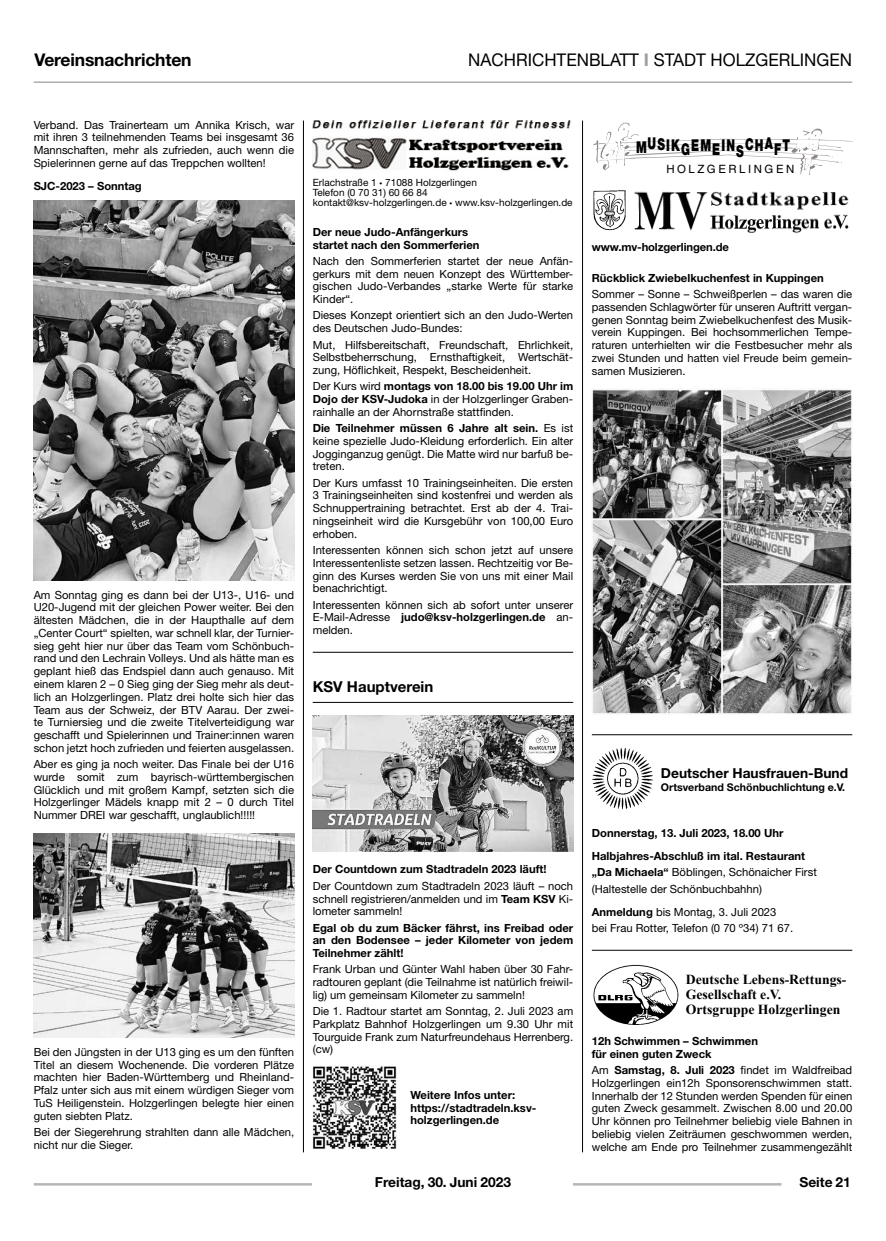
<style>
.page{position:relative;width:886px;height:1241px;background:#fff}
.page>*{position:absolute;margin:0;border:0;box-sizing:border-box;transform-origin:0 0}
.t1{font:17.5px "Helvetica Neue LT Std";color:#000}
.t2{font:700 17.5px "Helvetica Neue LT Std";letter-spacing:-.01em;color:#000}
.t3{font:900 16.38px "Helvetica Neue";letter-spacing:.1em;color:#000;scale:.7 1}
.t4{font:700 15px "Helvetica Neue LT Std";color:#000}
.t5{font:700 13.75px/15px "Times New Roman";color:#000}
.t6{font:700 13.75px "Helvetica Neue LT Std";color:#000}
.t7{font:700 13.75px "Helvetica Neue";color:#000}
.t8{font:700 12.62px "Helvetica";color:#000}
.t9{font:11.38px "Helvetica";letter-spacing:.22em;color:#000}
.t10{font:11.25px/12.8px "Helvetica Neue LT Std";color:#000;text-align:justify}
.t11{font:700 11.25px/12.8px "Helvetica Neue LT Std";color:#000}
.t12{font:700 11.25px "Helvetica Neue";letter-spacing:-.01em;color:#000}
.t13{font:700 10.62px "Helvetica Neue";color:#000}
.t14{font:10px/10px "Helvetica Neue LT Std";color:#000}
.t15{font:700 9.5px "Helvetica";color:#000}
.s1{font-weight:700;color:#a19f9d}
.s2{font-family:"Myriad Pro"}
.s3{font-weight:700}
</style>
<div class="page">
<hr style="left:34px;top:1182px;width:747px;height:3px;background:#b7b6b4">
<div style="left:313px;top:1176px;width:260px;height:18px;background:#fff"></div>
<hr style="left:303px;top:120px;width:1px;height:1032px;background:#000">
<hr style="left:582px;top:120px;width:1px;height:1032px;background:#000">
<hr style="left:34px;top:81px;width:818px;height:2px;background:#a19f9d">
<img style="left:34px;top:201px;width:260px;height:379px">
<img style="left:34px;top:833px;width:260px;height:203px">
<hr style="left:313px;top:652px;width:260px;height:1px;background:#000">
<img style="left:313px;top:120px;width:258px;height:51px">
<hr style="left:313px;top:702px;width:260px;height:1px;background:#000">
<img style="left:313px;top:715px;width:260px;height:136px">
<img style="left:313px;top:1066px;width:83px;height:83px">
<hr style="left:592px;top:734px;width:260px;height:1px;background:#000">
<hr style="left:592px;top:949px;width:260px;height:1px;background:#000">
<svg style="left:593px;top:122px;width:259px;height:53px"></svg>
<img style="left:634px;top:191px;width:215px;height:43px">
<img style="left:593px;top:190px;width:33px;height:40px">
<img style="left:592px;top:388px;width:260px;height:326px">
<img style="left:592px;top:747px;width:61px;height:63px">
<img style="left:593px;top:964px;width:86px;height:61px">
<h1 class="t2" style="left:35px;top:49px;width:159px">Vereinsnachrichten</h1>
<h1 class="t1" style="left:468px;top:49px;width:385px">NACHRICHTENBLATT <span class="s1">I</span> STADT HOLZGERLINGEN</h1>
<p class="t10" style="left:34px;top:118px;width:262px">Verband. Das Trainerteam um Annika Krisch, war mit ihren 3 teilnehmenden Teams bei insgesamt 36<br>Mannschaften, mehr als zufrieden, auch wenn die Spielerinnen gerne auf das Treppchen wollten!</p>
<p class="t11" style="left:34px;top:179px;width:110px">SJC-2023 – Sonntag</p>
<p class="t10" style="left:34px;top:588px;width:262px">Am Sonntag ging es dann bei der U13-, U16- und U20-Jugend mit der gleichen Power weiter. Bei den ältesten Mädchen, die in der Haupthalle auf dem „Center Court“ spielten, war schnell klar, der Turnier&shy;sieg geht hier nur über das Team vom Schönbuch&shy;rand und den Lechrain Volleys. Und als hätte man es geplant hieß das Endspiel dann auch genauso. Mit einem klaren 2 – 0 Sieg ging der Sieg mehr als deut&shy;lich an Holzgerlingen. Platz drei holte sich hier das Team aus der Schweiz, der BTV Aarau. Der zwei&shy;te Turniersieg und die zweite Titelverteidigung war geschafft und Spielerinnen und Trainer:innen waren schon jetzt hoch zufrieden und feierten ausgelassen.</p>
<p class="t10" style="left:34px;top:757px;width:262px">Aber es ging ja noch weiter. Das Finale bei der U16 wurde somit zum bayrisch-württembergischen Glücklich und mit großem Kampf, setzten sich die Holzgerlinger Mädels knapp mit 2 – 0 durch Titel Nummer DREI war geschafft, unglaublich!!!!!</p>
<p class="t10" style="left:34px;top:1045px;width:262px">Bei den Jüngsten in der U13 ging es um den fünften Titel an diesem Wochenende. Die vorderen Plätze machten hier Baden-Württemberg und Rheinland-Pfalz unter sich aus mit einem würdigen Sieger vom TuS Heiligenstein. Holzgerlingen belegte hier einen guten siebten Platz.</p>
<p class="t10" style="left:34px;top:1125px;width:262px">Bei der Siegerehrung strahlten dann alle Mädchen, nicht nur die Sieger.</p>
<p class="t14" style="left:313px;top:177px;width:261px">Erlachstraße 1 <span class="s2">•</span> 71088 Holzgerlingen<br>Telefon (0 70 31) 60 66 84<br>kontakt@ksv-holzgerlingen.de <span class="s2">•</span> www.ksv-holzgerlingen.de</p>
<p class="t11" style="left:313px;top:225px;width:168px">Der neue Judo-Anfängerkurs startet nach den Sommerferien</p>
<p class="t10" style="left:313px;top:254px;width:262px">Nach den Sommerferien startet der neue Anfän&shy;gerkurs mit dem neuen Konzept des Württember&shy;gischen Judo-Verbandes „starke Werte für starke Kinder“.</p>
<p class="t10" style="left:313px;top:309px;width:262px">Dieses Konzept orientiert sich an den Judo-Werten des Deutschen Judo-Bundes:</p>
<p class="t10" style="left:313px;top:338px;width:262px">Mut, Hilfsbereitschaft, Freundschaft, Ehrlichkeit, Selbstbeherrschung, Ernsthaftigkeit, Wertschät&shy;zung, Höflichkeit, Respekt, Bescheidenheit.</p>
<p class="t10" style="left:313px;top:380px;width:262px">Der Kurs wird <span class="s3">montags von 18.00 bis 19.00 Uhr im Dojo der KSV-Judoka</span> in der Holzgerlinger Graben&shy;rainhalle an der Ahornstraße stattfinden.</p>
<p class="t10" style="left:313px;top:421px;width:262px"><span class="s3">Die Teilnehmer müssen 6 Jahre alt sein.</span> Es ist keine spezielle Judo-Kleidung erforderlich. Ein alter Jogginganzug genügt. Die Matte wird nur barfuß be&shy;treten.</p>
<p class="t10" style="left:313px;top:476px;width:262px">Der Kurs umfasst 10 Trainingseinheiten. Die ersten 3 Trainingseinheiten sind kostenfrei und werden als Schnuppertraining betrachtet. Erst ab der 4. Trai&shy;ningseinheit wird die Kursgebühr von 100,00 Euro erhoben.</p>
<p class="t10" style="left:313px;top:543px;width:262px">Interessenten können sich schon jetzt auf unsere Interessentenliste setzen lassen. Rechtzeitig vor Be&shy;ginn des Kurses werden Sie von uns mit einer Mail benachrichtigt.</p>
<p class="t10" style="left:313px;top:598px;width:262px">Interessenten können sich ab sofort unter unserer E-Mail-Adresse <span class="s3">judo@ksv-holzgerlingen.de</span> an&shy;melden.</p>
<h3 class="t4" style="left:313px;top:677px;width:122px">KSV Hauptverein</h3>
<h2 class="t3" style="left:636px;top:136px;width:221px">MUSIKGEMEINSCHAFT</h2>
<p class="t9" style="left:666px;top:163px;width:130px">HOLZGERLINGEN</p>
<p class="t12" style="left:592px;top:240px;width:139px">www.mv-holzgerlingen.de</p>
<p class="t11" style="left:592px;top:271px;width:234px">Rückblick Zwiebelkuchenfest in Kuppingen</p>
<p class="t10" style="left:592px;top:287px;width:262px">Sommer – Sonne – Schweißperlen – das waren die passenden Schlagwörter für unseren Auftritt vergan&shy;genen Sonntag beim Zwiebelkuchenfest des Musik&shy;verein Kuppingen. Bei hochsommerlichen Tempe&shy;raturen unterhielten wir die Festbesucher mehr als zwei Stunden und hatten viel Freude beim gemein&shy;samen Musizieren.</p>
<p class="t11" style="left:313px;top:862px;width:235px">Der Countdown zum Stadtradeln 2023 läuft!</p>
<p class="t10" style="left:313px;top:879px;width:262px">Der Countdown zum Stadtradeln 2023 läuft – noch schnell registrieren/anmelden und im <span class="s3">Team KSV</span> Ki&shy;lometer sammeln!</p>
<p class="t11" style="left:313px;top:920px;width:262px;text-align:justify">Egal ob du zum Bäcker fährst, ins Freibad oder an den Bodensee – jeder Kilometer von jedem Teilnehmer zählt!</p>
<p class="t10" style="left:313px;top:962px;width:262px">Frank Urban und Günter Wahl haben über 30 Fahr&shy;radtouren geplant (die Teilnahme ist natürlich freiwil&shy;lig) um gemeinsam Kilometer zu sammeln!</p>
<p class="t10" style="left:313px;top:1004px;width:262px">Die 1. Radtour startet am Sonntag, 2. Juli 2023 am Parkplatz Bahnhof Holzgerlingen um 9.30 Uhr mit Tourguide Frank zum Naturfreundehaus Herrenberg. (cw)</p>
<p class="t11" style="left:410px;top:1088px;width:128px">Weitere Infos unter: https://stadtradeln.ksv&shy;holzgerlingen.de</p>
<p class="t7" style="left:661px;top:764px;width:189px">Deutscher Hausfrauen-Bund</p>
<p class="t13" style="left:661px;top:781px;width:186px">Ortsverband Schönbuchlichtung e.V.</p>
<p class="t11" style="left:592px;top:820px;width:215px;line-height:23.4px">Donnerstag, 13. Juli 2023, 18.00 Uhr<br>Halbjahres-Abschluß im ital. Restaurant</p>
<p class="t10" style="left:592px;top:863px;width:226px;line-height:16.2px"><span class="s3">„Da Michaela“</span> Böblingen, Schönaicher First (Haltestelle der Schönbuchbahhn)</p>
<p class="t10" style="left:592px;top:903px;width:203px;line-height:16.2px"><span class="s3">Anmeldung</span> bis Montag, 3. Juli 2023 bei Frau Rotter, Telefon (0 70 º34) 71 67.</p>
<p class="t8" style="left:661px;top:767px;width:171px">Deutscher Hausfrauen-Bund</p>
<p class="t15" style="left:661px;top:780px;width:167px">Ortsverband Schönbuchlichtung e.V.</p>
<p class="t5" style="left:686px;top:971px;width:162px">Deutsche Lebens-Rettungs-<br>Gesellschaft e.V.<br>Ortsgruppe Holzgerlingen</p>
<p class="t11" style="left:592px;top:1034px;width:168px">12h Schwimmen – Schwimmen für einen guten Zweck</p>
<p class="t10" style="left:592px;top:1063px;width:262px">Am <span class="s3">Samstag, 8. Juli 2023</span> findet im Waldfreibad Holzgerlingen ein12h Sponsorenschwimmen statt.<br>Innerhalb der 12 Stunden werden Spenden für einen guten Zweck gesammelt. Zwischen 8.00 und 20.00<br>Uhr können pro Teilnehmer beliebig viele Bahnen in beliebig vielen Zeiträumen geschwommen werden, welche am Ende pro Teilnehmer zusammengezählt</p>
<p class="t6" style="left:375px;top:1173px;width:138px">Freitag, 30. Juni 2023</p>
<p class="t6" style="left:799px;top:1173px;width:53px">Seite 21</p>
</div>
